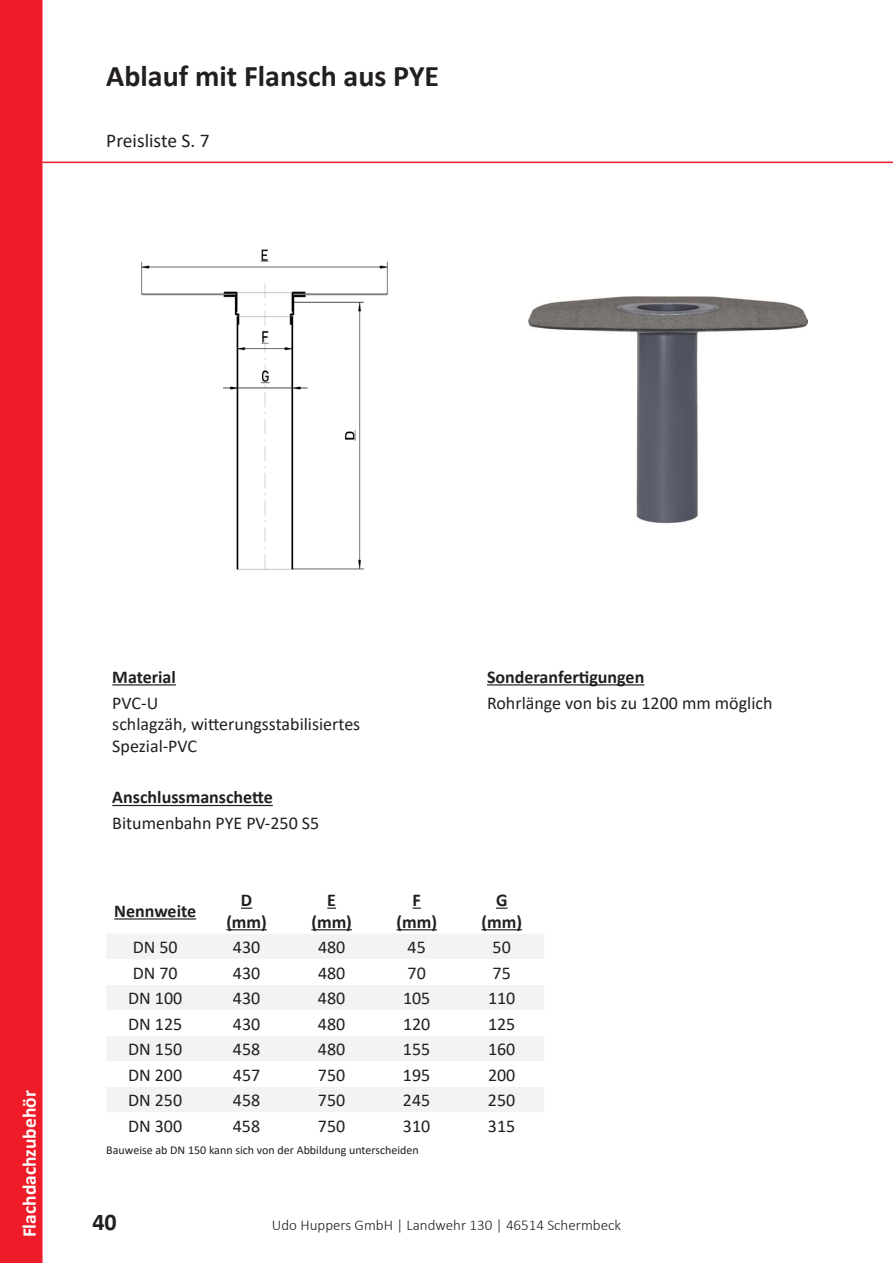
<style>
.page{position:relative;width:893px;height:1263px;background:#fff}
.page>*{position:absolute;margin:0;border:0;box-sizing:border-box;transform-origin:0 0}
.t1{font:700 30px "Calibri";color:#231f20}
.t2{font:700 24px "Calibri";color:#231f20}
.t3{font:700 19.5px "Calibri";color:#fff}
.t4{font:19.5px "Calibri";color:#231f20}
.t5{font:18px/21.6px "Calibri";color:#231f20}
.t6{font:700 18px/21.6px "Calibri";color:#231f20;text-align:center}
.t7{font:300 15px "Calibri";color:#231f20}
.t8{font:12px "Calibri";color:#231f20}
</style>
<div class="page">
<div style="left:0;top:0;width:43px;height:1263px;background:#ee1c28"></div>
<hr style="left:43px;top:162px;width:850px;height:1px;background:#ee1c28">
<hr style="left:112px;top:684px;width:64px;height:1px;background:#231f20">
<hr style="left:487px;top:684px;width:157px;height:1px;background:#231f20">
<hr style="left:112px;top:805px;width:161px;height:1px;background:#231f20">
<div style="left:107px;top:934px;width:437px;height:25px;background:#f2f3f4"></div>
<svg style="left:107px;top:985px;width:437px;height:127px;fill:#f2f3f4"></svg>
<hr style="left:114px;top:918px;width:82px;height:1px;background:#231f20">
<svg style="left:241px;top:907px;width:11px;height:2px"></svg>
<hr style="left:226px;top:929px;width:41px;height:1px;background:#231f20">
<svg style="left:327px;top:907px;width:9px;height:2px"></svg>
<hr style="left:311px;top:929px;width:41px;height:1px;background:#231f20">
<svg style="left:413px;top:907px;width:8px;height:2px"></svg>
<hr style="left:396px;top:929px;width:41px;height:1px;background:#231f20">
<svg style="left:496px;top:907px;width:11px;height:2px"></svg>
<hr style="left:481px;top:929px;width:41px;height:1px;background:#231f20">
<img style="left:529px;top:296px;width:278px;height:228px">
<img style="left:141px;top:249px;width:247px;height:321px">
<h1 class="t1" style="left:106px;top:55px;width:334px">Ablauf mit Flansch aus PYE</h1>
<p class="t4" style="left:106px;top:127px;width:105px">Preisliste S. 7</p>
<p class="t3" style="left:16px;top:1237px;width:148px;rotate:-90deg">Flachdachzubehör</p>
<p class="t6" style="left:112px;top:666px;width:65px">Material</p>
<p class="t6" style="left:487px;top:666px;width:159px">Sonderanfertigungen</p>
<p class="t5" style="left:112px;top:692px;width:250px">PVC-U<br>schlagzäh, witterungsstabilisiertes<br>Spezial-PVC</p>
<p class="t5" style="left:487px;top:692px;width:287px">Rohrlänge von bis zu 1200 mm möglich</p>
<p class="t6" style="left:112px;top:786px;width:162px">Anschlussmanschette</p>
<p class="t5" style="left:112px;top:812px;width:208px">Bitumenbahn PYE PV-250 S5</p>
<p class="t6" style="left:114px;top:900px;width:83px">Nennweite</p>
<p class="t6" style="left:226px;top:889px;width:42px">D (mm)</p>
<p class="t6" style="left:311px;top:889px;width:42px">E (mm)</p>
<p class="t6" style="left:396px;top:889px;width:42px">F (mm)</p>
<p class="t6" style="left:481px;top:889px;width:42px">G (mm)</p>
<p class="t5" style="left:133px;top:936px;width:47px">DN 50</p>
<p class="t5" style="left:233px;top:936px;width:29px">430</p>
<p class="t5" style="left:318px;top:936px;width:29px">480</p>
<p class="t5" style="left:408px;top:936px;width:20px">45</p>
<p class="t5" style="left:493px;top:936px;width:20px">50</p>
<p class="t5" style="left:133px;top:961px;width:47px">DN 70</p>
<p class="t5" style="left:233px;top:961px;width:29px">430</p>
<p class="t5" style="left:318px;top:961px;width:29px">480</p>
<p class="t5" style="left:408px;top:961px;width:20px">70</p>
<p class="t5" style="left:493px;top:961px;width:20px">75</p>
<p class="t5" style="left:128px;top:987px;width:56px">DN 100</p>
<p class="t5" style="left:233px;top:987px;width:29px">430</p>
<p class="t5" style="left:318px;top:987px;width:29px">480</p>
<p class="t5" style="left:403px;top:987px;width:29px">105</p>
<p class="t5" style="left:488px;top:987px;width:29px">110</p>
<p class="t5" style="left:128px;top:1012px;width:56px">DN 125</p>
<p class="t5" style="left:233px;top:1012px;width:29px">430</p>
<p class="t5" style="left:318px;top:1012px;width:29px">480</p>
<p class="t5" style="left:403px;top:1012px;width:29px">120</p>
<p class="t5" style="left:488px;top:1012px;width:29px">125</p>
<p class="t5" style="left:128px;top:1038px;width:56px">DN 150</p>
<p class="t5" style="left:233px;top:1038px;width:29px">458</p>
<p class="t5" style="left:318px;top:1038px;width:29px">480</p>
<p class="t5" style="left:403px;top:1038px;width:29px">155</p>
<p class="t5" style="left:488px;top:1038px;width:29px">160</p>
<p class="t5" style="left:128px;top:1063px;width:56px">DN 200</p>
<p class="t5" style="left:233px;top:1063px;width:29px">457</p>
<p class="t5" style="left:318px;top:1063px;width:29px">750</p>
<p class="t5" style="left:403px;top:1063px;width:29px">195</p>
<p class="t5" style="left:488px;top:1063px;width:29px">200</p>
<p class="t5" style="left:128px;top:1089px;width:56px">DN 250</p>
<p class="t5" style="left:233px;top:1089px;width:29px">458</p>
<p class="t5" style="left:318px;top:1089px;width:29px">750</p>
<p class="t5" style="left:403px;top:1089px;width:29px">245</p>
<p class="t5" style="left:488px;top:1089px;width:29px">250</p>
<p class="t5" style="left:128px;top:1114px;width:56px">DN 300</p>
<p class="t5" style="left:233px;top:1114px;width:29px">458</p>
<p class="t5" style="left:318px;top:1114px;width:29px">750</p>
<p class="t5" style="left:403px;top:1114px;width:29px">310</p>
<p class="t5" style="left:488px;top:1114px;width:29px">315</p>
<p class="t8" style="left:106px;top:1141px;width:314px">Bauweise ab DN 150 kann sich von der Abbildung unterscheiden</p>
<h2 class="t2" style="left:92px;top:1205px;width:26px">40</h2>
<p class="t7" style="left:272px;top:1215px;width:351px">Udo Huppers GmbH | Landwehr 130 | 46514 Schermbeck</p>
</div>
